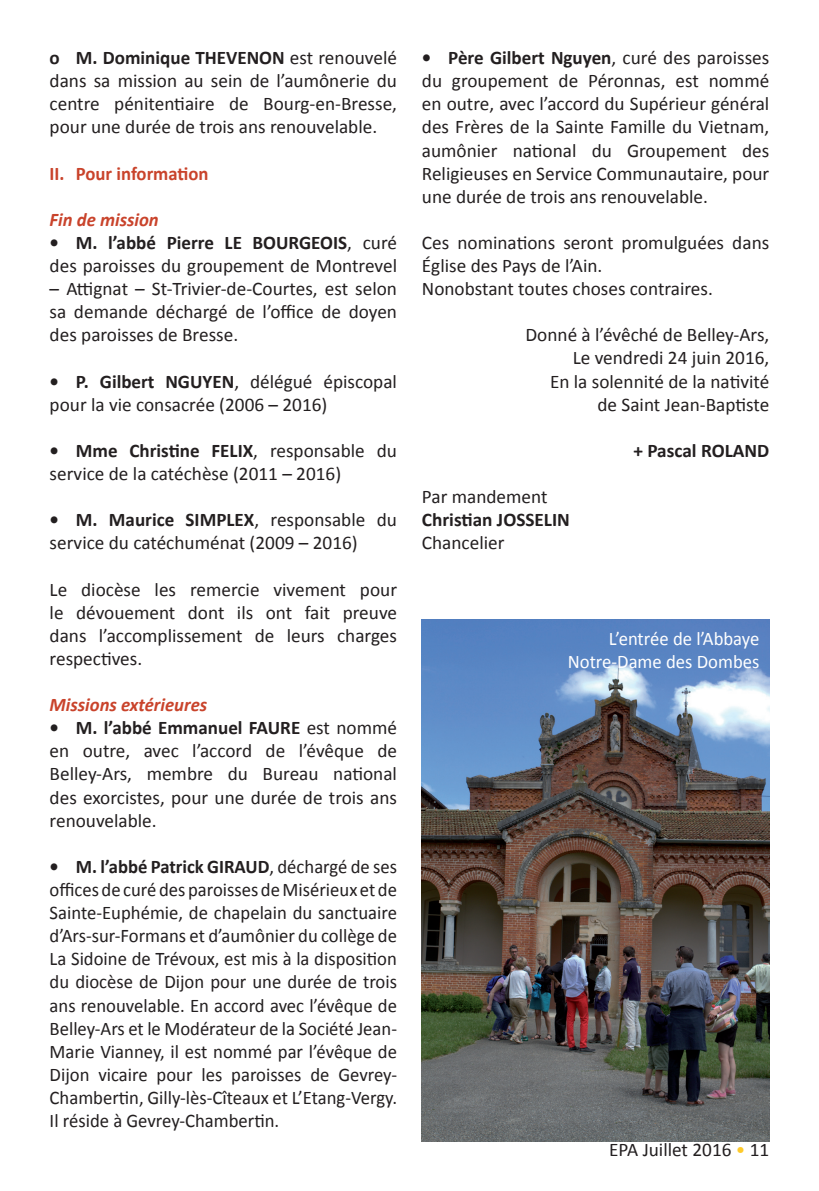
<style>
.page{position:relative;width:819px;height:1191px;background:#fff}
.page>*{position:absolute;margin:0;border:0;box-sizing:border-box;transform-origin:0 0}
.t1{font:19.25px/23.1px "Calibri";color:#231f20;text-align:justify}
.t2{font:19.25px/23.1px "Calibri";color:#fff;text-align:right}
.t3{font:italic 700 19.25px "Calibri";color:#c9432b}
.t4{font:700 19.25px "Calibri";color:#231f20}
.t5{font:700 19.25px "Calibri";color:#c9432b}
.s1{font-weight:700}
.s2{color:#feca2a}
</style>
<div class="page">
<img style="left:422px;top:620px;width:347px;height:521px">
<p class="t1" style="left:50px;top:45px;width:349px"><span class="s1">o M. Dominique THEVENON</span> est renouvelé dans sa mission au sein de l’aumônerie du centre pénitentiaire de Bourg-en-Bresse, pour une durée de trois ans renouvelable.</p>
<p class="t5" style="left:50px;top:161px;width:160px">II. Pour information</p>
<p class="t3" style="left:50px;top:207px;width:111px">Fin de mission</p>
<p class="t1" style="left:50px;top:230px;width:349px"><span class="s1">• M. l’abbé Pierre LE BOURGEOIS</span>, curé des paroisses du groupement de Montrevel</p>
<p class="t1" style="left:50px;top:276px;width:349px">– Attignat – St-Trivier-de-Courtes, est selon sa demande déchargé de l’office de doyen des paroisses de Bresse.</p>
<p class="t1" style="left:50px;top:369px;width:349px"><span class="s1">• P. Gilbert NGUYEN</span>, délégué épiscopal pour la vie consacrée (2006 – 2016)</p>
<p class="t1" style="left:50px;top:438px;width:349px"><span class="s1">• Mme Christine FELIX</span>, responsable du service de la catéchèse (2011 – 2016)</p>
<p class="t1" style="left:50px;top:507px;width:349px"><span class="s1">• M. Maurice SIMPLEX</span>, responsable du service du catéchuménat (2009 – 2016)</p>
<p class="t1" style="left:50px;top:576px;width:349px">Le diocèse les remercie vivement pour le dévouement dont ils ont fait preuve dans l’accomplissement de leurs charges respectives.</p>
<p class="t3" style="left:50px;top:693px;width:159px">Missions extérieures</p>
<p class="t1" style="left:50px;top:715px;width:349px"><span class="s1">• M. l’abbé Emmanuel FAURE</span> est nommé en outre, avec l’accord de l’évêque de Belley-Ars, membre du Bureau national des exorcistes, pour une durée de trois ans renouvelable.</p>
<p class="t1" style="left:50px;top:854px;width:349px"><span class="s1">• M. l’abbé Patrick GIRAUD</span>, déchargé de ses offices de curé des paroisses de Misérieux et de Sainte-Euphémie, de chapelain du sanctuaire d’Ars-sur-Formans et d’aumônier du collège de La Sidoine de Trévoux, est mis à la disposition du diocèse de Dijon pour une durée de trois ans renouvelable. En accord avec l’évêque de Belley-Ars et le Modérateur de la Société Jean-Marie Vianney, il est nommé par l’évêque de Dijon vicaire pour les paroisses de Gevrey-Chambertin, Gilly-lès-Cîteaux et L’Etang-Vergy.<br>Il réside à Gevrey-Chambertin.</p>
<p class="t1" style="left:422px;top:45px;width:349px"><span class="s1">• Père Gilbert Nguyen</span>, curé des paroisses du groupement de Péronnas, est nommé en outre, avec l’accord du Supérieur général des Frères de la Sainte Famille du Vietnam, aumônier national du Groupement des Religieuses en Service Communautaire, pour une durée de trois ans renouvelable.</p>
<p class="t1" style="left:422px;top:230px;width:349px;text-align:left">Ces nominations seront promulguées dans<br>Église des Pays de l’Ain.<br>Nonobstant toutes choses contraires.</p>
<p class="t1" style="left:525px;top:322px;width:245px;text-align:right">Donné à l’évêché de Belley-Ars,<br>Le vendredi 24 juin 2016,<br>En la solennité de la nativité<br>de Saint Jean-Baptiste</p>
<p class="t4" style="left:633px;top:438px;width:137px">+ Pascal ROLAND</p>
<p class="t1" style="left:422px;top:484px;width:127px">Par mandement</p>
<p class="t4" style="left:422px;top:508px;width:149px">Christian JOSSELIN</p>
<p class="t1" style="left:422px;top:530px;width:84px">Chancelier</p>
<p class="t2" style="left:567px;top:626px;width:193px">L’entrée de l’Abbaye<br>Notre-Dame des Dombes</p>
<p class="t1" style="left:609px;top:1137px;width:162px">EPA Juillet 2016 <span class="s2">•</span> 11</p>
</div>
